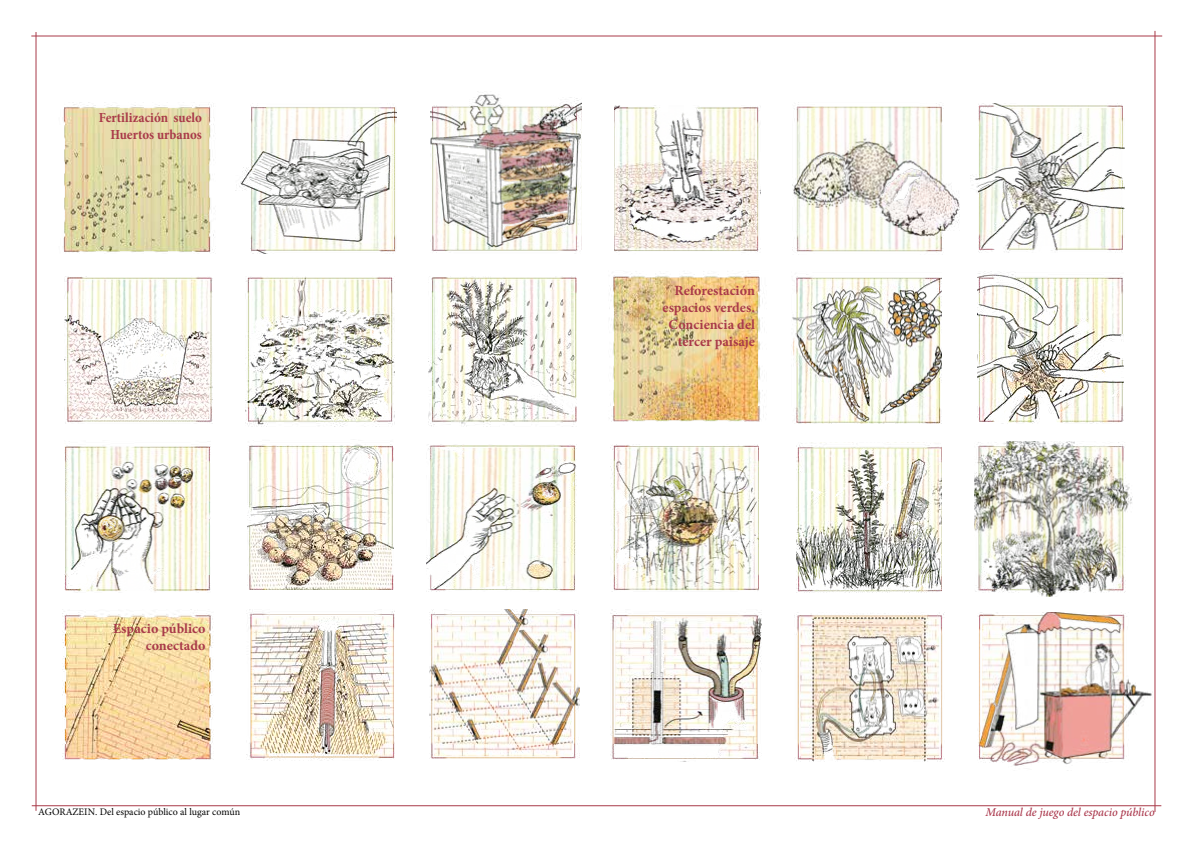
<style>
.page{position:relative;width:1191px;height:842px;background:#fff}
.page>*{position:absolute;margin:0;border:0;box-sizing:border-box;transform-origin:0 0}
.t1{font:700 14px/16.8px "Minion Pro";color:#a93a49;text-align:right}
.t2{font:700 condensed 14px/16.8px "Minion Pro";color:#a93a49;text-align:right}
.t3{font:italic 500 12px "Minion Pro";letter-spacing:-.005em;color:#a93449}
.t4{font:10px "Minion Pro";color:#000}
</style>
<div class="page">
<hr style="left:1154px;top:31px;width:1px;height:781px;background:#a93a49">
<hr style="left:36px;top:32px;width:1px;height:779px;background:#a93a49">
<hr style="left:32px;top:805px;width:1129px;height:1px;background:#a93a49">
<hr style="left:31px;top:36px;width:1131px;height:1px;background:#a93a49">
<img style="left:235px;top:106px;width:162px;height:148px">
<img style="left:63px;top:102px;width:151px;height:151px">
<img style="left:792px;top:274px;width:149px;height:150px">
<img style="left:609px;top:273px;width:154px;height:149px">
<img style="left:431px;top:94px;width:150px;height:159px">
<img style="left:614px;top:105px;width:146px;height:147px">
<img style="left:793px;top:102px;width:167px;height:150px">
<img style="left:970px;top:104px;width:155px;height:149px">
<img style="left:64px;top:276px;width:148px;height:147px">
<img style="left:245px;top:277px;width:149px;height:149px">
<img style="left:428px;top:277px;width:148px;height:150px">
<img style="left:977px;top:272px;width:146px;height:152px">
<img style="left:64px;top:446px;width:146px;height:146px">
<img style="left:247px;top:444px;width:147px;height:145px">
<img style="left:426px;top:445px;width:150px;height:146px">
<img style="left:611px;top:445px;width:148px;height:146px">
<img style="left:796px;top:443px;width:145px;height:150px">
<img style="left:974px;top:442px;width:158px;height:154px">
<img style="left:62px;top:609px;width:151px;height:151px">
<img style="left:246px;top:609px;width:148px;height:152px">
<img style="left:429px;top:609px;width:150px;height:149px">
<img style="left:611px;top:609px;width:150px;height:152px">
<img style="left:794px;top:613px;width:150px;height:148px">
<img style="left:978px;top:612px;width:177px;height:161px">
<p class="t2" style="left:99px;top:109px;width:105px">Fertilización suelo<br>Huertos urbanos</p>
<p class="t1" style="left:113px;top:620px;width:94px">Espacio público conectado</p>
<p class="t4" style="left:38px;top:805px;width:203px">AGORAZEIN. Del espacio público al lugar común</p>
<p class="t1" style="left:662px;top:282px;width:94px">Reforestación espacios verdes.<br>Conciencia del tercer paisaje</p>
<p class="t3" style="left:985px;top:804px;width:171px">Manual de juego del espacio público</p>
</div>
